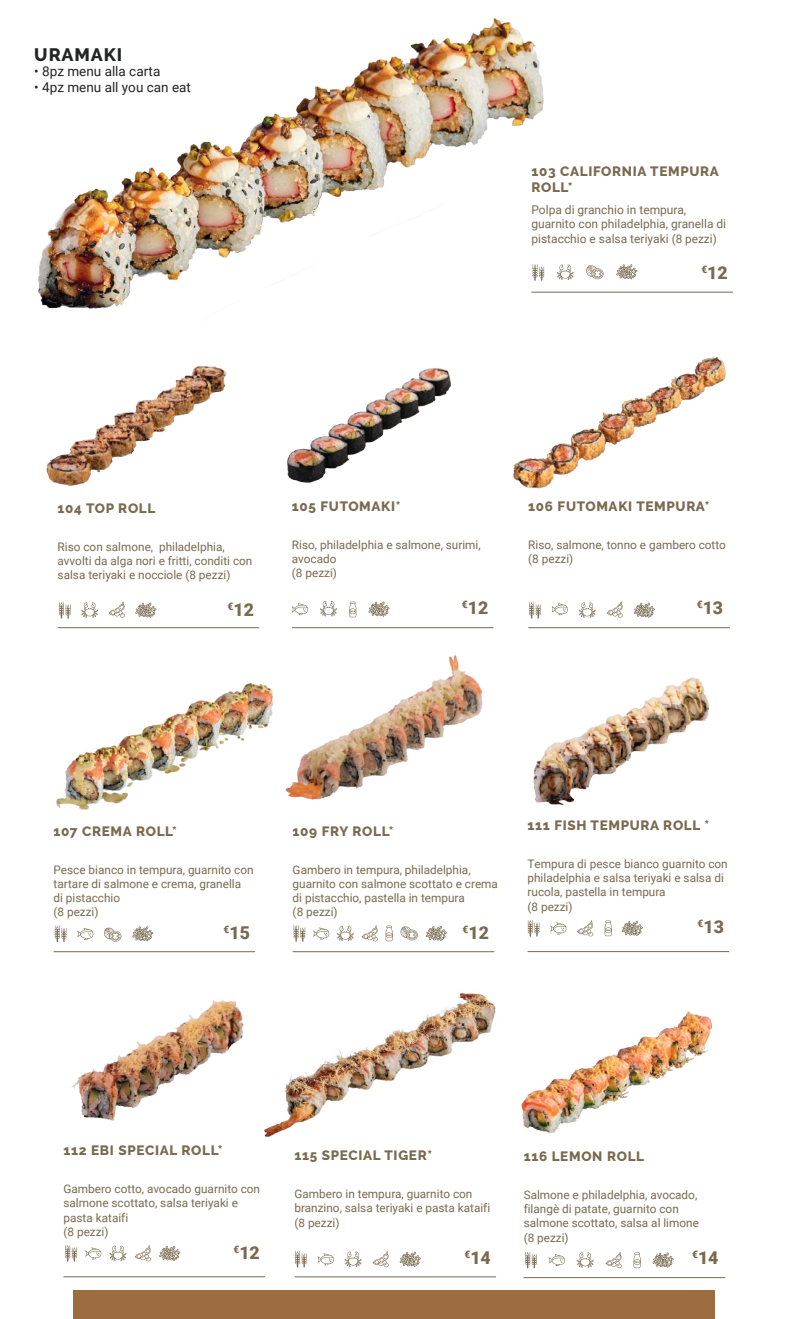
<style>
.page{position:relative;width:787px;height:1319px;background:#fff}
.page>*{position:absolute;margin:0;border:0;box-sizing:border-box;transform-origin:0 0}
.t1{font:800 18px "Raleway";letter-spacing:.05em;color:#232424}
.t2{font:900 17.7px "Roboto";color:#796a50}
.t3{font:800 13.5px/16.2px "Raleway";letter-spacing:.05em;color:#796a50}
.t4{font:13.5px "Roboto";color:#232424}
.t5{font:12px/14.4px "Roboto";color:#796a50}
.t6{font:11.85px/14.1px "Roboto";color:#796a50}
.s1{font-size:11.85px}
</style>
<div class="page">
<div style="left:73px;top:1290px;width:641px;height:28px;background:#9c6d40"></div>
<hr style="left:528px;top:627px;width:202px;height:1px;background:#796a50">
<hr style="left:292px;top:627px;width:201px;height:1px;background:#796a50">
<hr style="left:58px;top:627px;width:201px;height:1px;background:#796a50">
<hr style="left:54px;top:951px;width:201px;height:1px;background:#796a50">
<hr style="left:63px;top:1276px;width:202px;height:1px;background:#796a50">
<img style="left:46px;top:366px;width:181px;height:120px">
<img style="left:513px;top:357px;width:213px;height:132px">
<img style="left:287px;top:368px;width:164px;height:115px">
<img style="left:71px;top:999px;width:173px;height:122px">
<svg style="left:368px;top:601px;width:21px;height:15px"></svg>
<svg style="left:320px;top:601px;width:17px;height:15px"></svg>
<svg style="left:292px;top:603px;width:16px;height:12px"></svg>
<svg style="left:551px;top:603px;width:17px;height:12px"></svg>
<svg style="left:135px;top:602px;width:21px;height:15px"></svg>
<svg style="left:109px;top:601px;width:16px;height:16px"></svg>
<svg style="left:616px;top:264px;width:21px;height:15px"></svg>
<svg style="left:559px;top:264px;width:14px;height:16px"></svg>
<svg style="left:81px;top:602px;width:17px;height:15px"></svg>
<svg style="left:59px;top:602px;width:12px;height:16px"></svg>
<svg style="left:633px;top:602px;width:22px;height:15px"></svg>
<svg style="left:606px;top:601px;width:17px;height:16px"></svg>
<svg style="left:578px;top:602px;width:17px;height:15px"></svg>
<svg style="left:529px;top:602px;width:12px;height:16px"></svg>
<svg style="left:77px;top:928px;width:16px;height:11px"></svg>
<svg style="left:132px;top:926px;width:21px;height:15px"></svg>
<svg style="left:55px;top:925px;width:12px;height:16px"></svg>
<svg style="left:586px;top:265px;width:17px;height:14px"></svg>
<svg style="left:104px;top:927px;width:17px;height:14px"></svg>
<svg style="left:349px;top:601px;width:7px;height:16px"></svg>
<svg style="left:159px;top:1245px;width:21px;height:15px"></svg>
<svg style="left:109px;top:1245px;width:17px;height:15px"></svg>
<svg style="left:85px;top:1247px;width:16px;height:12px"></svg>
<svg style="left:65px;top:1245px;width:12px;height:16px"></svg>
<svg style="left:135px;top:1245px;width:16px;height:15px"></svg>
<img style="left:56px;top:683px;width:218px;height:127px">
<img style="left:38px;top:18px;width:521px;height:291px">
<hr style="left:531px;top:292px;width:202px;height:1px;background:#796a50">
<hr style="left:293px;top:951px;width:201px;height:1px;background:#796a50">
<img style="left:285px;top:654px;width:198px;height:146px">
<svg style="left:400px;top:926px;width:18px;height:14px"></svg>
<svg style="left:425px;top:925px;width:22px;height:15px"></svg>
<svg style="left:337px;top:925px;width:17px;height:16px"></svg>
<svg style="left:313px;top:927px;width:16px;height:12px"></svg>
<svg style="left:293px;top:925px;width:12px;height:16px"></svg>
<svg style="left:361px;top:925px;width:17px;height:16px"></svg>
<svg style="left:385px;top:925px;width:8px;height:16px"></svg>
<hr style="left:527px;top:951px;width:202px;height:1px;background:#796a50">
<img style="left:533px;top:677px;width:177px;height:129px">
<svg style="left:604px;top:920px;width:8px;height:16px"></svg>
<svg style="left:621px;top:920px;width:22px;height:15px"></svg>
<svg style="left:550px;top:922px;width:16px;height:12px"></svg>
<svg style="left:527px;top:920px;width:12px;height:16px"></svg>
<svg style="left:577px;top:920px;width:16px;height:16px"></svg>
<hr style="left:294px;top:1276px;width:202px;height:1px;background:#796a50">
<img style="left:264px;top:993px;width:232px;height:144px">
<svg style="left:318px;top:1253px;width:16px;height:11px"></svg>
<svg style="left:399px;top:1251px;width:22px;height:15px"></svg>
<svg style="left:372px;top:1251px;width:17px;height:15px"></svg>
<svg style="left:344px;top:1251px;width:18px;height:15px"></svg>
<svg style="left:295px;top:1251px;width:12px;height:16px"></svg>
<hr style="left:523px;top:1276px;width:202px;height:1px;background:#796a50">
<img style="left:521px;top:1011px;width:191px;height:122px">
<svg style="left:549px;top:1254px;width:16px;height:11px"></svg>
<svg style="left:652px;top:1252px;width:21px;height:15px"></svg>
<svg style="left:605px;top:1252px;width:16px;height:15px"></svg>
<svg style="left:576px;top:1252px;width:17px;height:15px"></svg>
<svg style="left:525px;top:1252px;width:12px;height:16px"></svg>
<svg style="left:633px;top:1252px;width:7px;height:15px"></svg>
<h1 class="t1" style="left:34px;top:44px;width:89px">URAMAKI</h1>
<p class="t4" style="left:34px;top:62px;width:127px">• 8pz menu alla carta</p>
<p class="t4" style="left:34px;top:78px;width:158px">• 4pz menu all you can eat</p>
<p class="t3" style="left:531px;top:163px;width:189px">103 CALIFORNIA TEMPURA<br>ROLL*</p>
<p class="t5" style="left:531px;top:202px;width:196px">Polpa di granchio in tempura, guarnito con philadelphia, granella di pistacchio e salsa teriyaki <span class="s1">(8 pezzi)</span></p>
<h2 class="t2" style="left:701px;top:260px;width:28px"><sup>€</sup>12</h2>
<p class="t3" style="left:58px;top:499px;width:99px">104 TOP ROLL</p>
<p class="t3" style="left:292px;top:498px;width:110px">105 FUTOMAKI*</p>
<p class="t3" style="left:528px;top:498px;width:183px">106 FUTOMAKI TEMPURA*</p>
<p class="t6" style="left:58px;top:538px;width:196px">Riso con salmone, philadelphia, avvolti da alga nori e fritti, conditi con salsa teriyaki e nocciole (8 pezzi)</p>
<p class="t6" style="left:292px;top:537px;width:190px">Riso, philadelphia e salmone, surimi, avocado<br>(8 pezzi)</p>
<p class="t6" style="left:528px;top:537px;width:199px">Riso, salmone, tonno e gambero cotto (8 pezzi)</p>
<h2 class="t2" style="left:227px;top:597px;width:28px"><sup>€</sup>12</h2>
<h2 class="t2" style="left:462px;top:595px;width:28px"><sup>€</sup>12</h2>
<h2 class="t2" style="left:696px;top:595px;width:28px"><sup>€</sup>13</h2>
<p class="t3" style="left:54px;top:822px;width:125px">107 CREMA ROLL*</p>
<p class="t3" style="left:293px;top:822px;width:102px">109 FRY ROLL*</p>
<p class="t3" style="left:527px;top:817px;width:183px">111 FISH TEMPURA ROLL *</p>
<p class="t6" style="left:54px;top:861px;width:201px">Pesce bianco in tempura, guarnito con tartare di salmone e crema, granella<br>di pistacchio<br>(8 pezzi)</p>
<h2 class="t2" style="left:223px;top:919px;width:28px"><sup>€</sup>15</h2>
<p class="t6" style="left:293px;top:861px;width:207px">Gambero in tempura, philadelphia, guarnito con salmone scottato e crema di pistacchio, pastella in tempura<br>(8 pezzi)</p>
<h2 class="t2" style="left:462px;top:919px;width:28px"><sup>€</sup>12</h2>
<p class="t6" style="left:527px;top:856px;width:202px">Tempura di pesce bianco guarnito con philadelphia e salsa teriyaki e salsa di rucola, pastella in tempura<br>(8 pezzi)</p>
<h2 class="t2" style="left:697px;top:914px;width:28px"><sup>€</sup>13</h2>
<p class="t3" style="left:63px;top:1142px;width:160px">112 EBI SPECIAL ROLL*</p>
<p class="t3" style="left:294px;top:1147px;width:139px">115 SPECIAL TIGER*</p>
<p class="t3" style="left:523px;top:1148px;width:122px">116 LEMON ROLL</p>
<p class="t6" style="left:63px;top:1181px;width:198px">Gambero cotto, avocado guarnito con salmone scottato, salsa teriyaki e pasta kataifi<br>(8 pezzi)</p>
<h2 class="t2" style="left:233px;top:1239px;width:28px"><sup>€</sup>12</h2>
<p class="t6" style="left:294px;top:1186px;width:197px">Gambero in tempura, guarnito con branzino, salsa teriyaki e pasta kataifi (8 pezzi)</p>
<h2 class="t2" style="left:464px;top:1244px;width:28px"><sup>€</sup>14</h2>
<p class="t6" style="left:523px;top:1187px;width:177px">Salmone e philadelphia, avocado, filangè di patate, guarnito con salmone scottato, salsa al limone (8 pezzi)</p>
<h2 class="t2" style="left:692px;top:1245px;width:28px"><sup>€</sup>14</h2>
</div>
